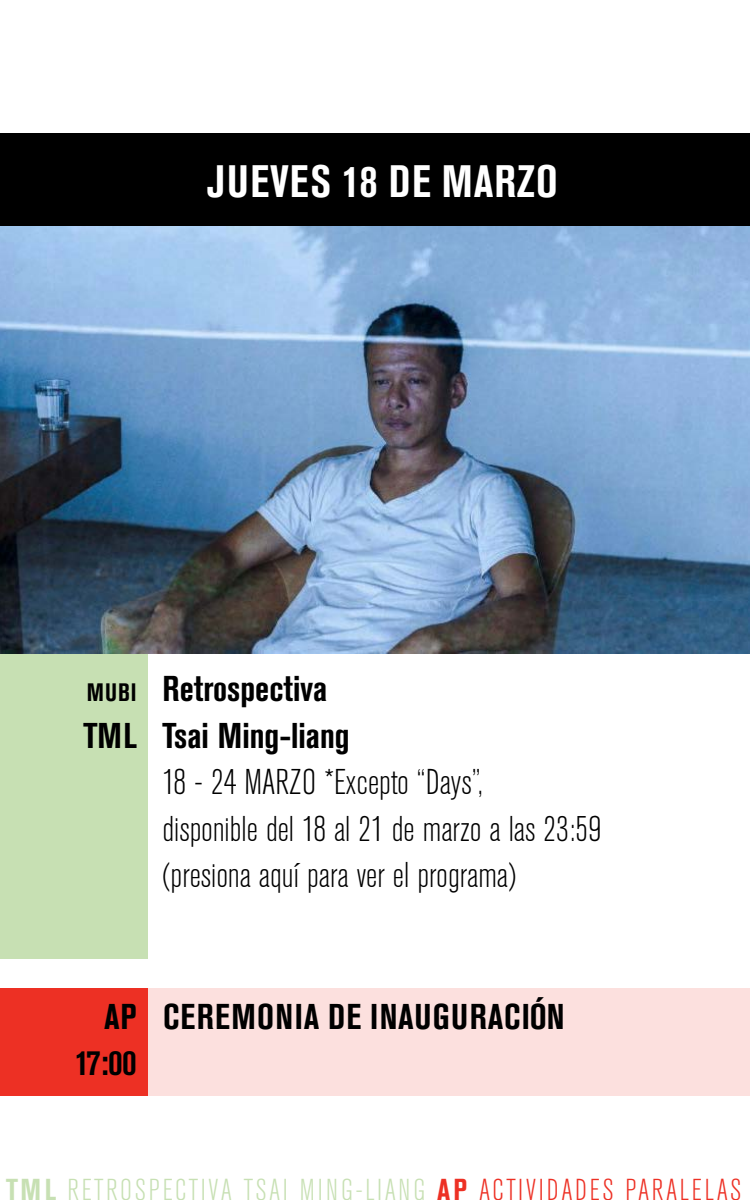
<style>
.page{position:relative;width:750px;height:1200px;background:#fff}
.page>*{position:absolute;margin:0;border:0;box-sizing:border-box;transform-origin:0 0}
.t1{font:700 condensed 45px "Akzidenz Grotesk BE";letter-spacing:.02em;color:#fff}
.t2{font:300 condensed 35.5px/46.6px "Akzidenz Grotesk BE";color:#000}
.t3{font:700 condensed 35.5px/46.6px "Akzidenz Grotesk BE";color:#000}
.t4{font:700 condensed 35.5px/46.6px "Akzidenz Grotesk BE";letter-spacing:.035em;color:#000}
.t5{font:300 condensed 30px "Akzidenz Grotesk BE";letter-spacing:.085em;color:#c7e0b3}
.t6{font:700 condensed 25px "Akzidenz Grotesk BE";color:#000}
.s1{font-weight:700}
.s2{font-weight:700;color:#ed3024}
.s3{color:#ed3024}
</style>
<div class="page">
<div style="left:0;top:653px;width:148px;height:306px;background:#c7e0b3"></div>
<div style="left:0;top:988px;width:148px;height:108px;background:#ed3024"></div>
<div style="left:0;top:133px;width:750px;height:94px;background:#000"></div>
<img style="left:0;top:226px;width:750px;height:427px">
<div style="left:148px;top:988px;width:602px;height:108px;background:#fce0de"></div>
<p class="t1" style="left:207px;top:156px;width:352px">JUEVES 18 DE MARZO</p>
<p class="t6" style="left:87px;top:678px;width:51px">MUBI</p>
<p class="t3" style="left:83px;top:712px;width:55px">TML</p>
<p class="t3" style="left:162px;top:666px;width:189px">Retrospectiva<br>Tsai Ming-liang</p>
<p class="t2" style="left:162px;top:760px;width:440px">18 - 24 MARZO *Excepto “Days”,<br>disponible del 18 al 21 de marzo a las 23:59 (presiona aquí para ver el programa)</p>
<p class="t4" style="left:75px;top:994px;width:491px;text-indent:29px">AP CEREMONIA DE INAUGURACIÓN<br>17:00</p>
<p class="t5" style="left:6px;top:1173px;width:737px"><span class="s1">TML</span> RETROSPECTIVA TSAI MING-LIANG <span class="s2">AP</span> <span class="s3">ACTIVIDADES PARALELAS</span></p>
</div>
